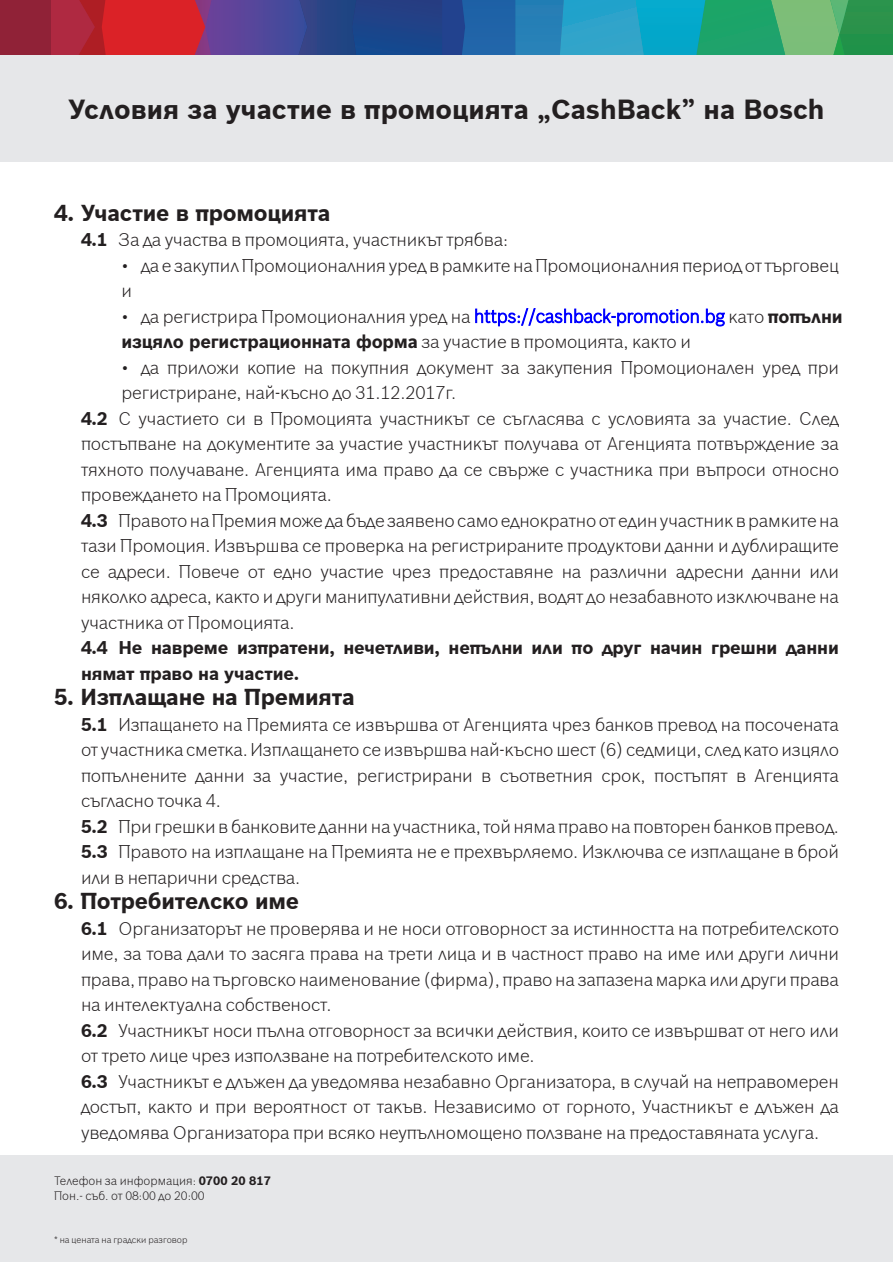
<style>
.page{position:relative;width:893px;height:1263px;background:#fff}
.page>*{position:absolute;margin:0;border:0;box-sizing:border-box;transform-origin:0 0}
.t1{font:700 27px "Bosch Sans";color:#231f20}
.t2{font:700 22.5px "Bosch Sans";letter-spacing:-.01em;color:#231f20}
.t3{font:300 18px/25.5px "Bosch Sans";letter-spacing:-.01em;color:#231f20}
.t4{font:700 18px/25.5px "Bosch Sans";letter-spacing:-.01em;color:#231f20}
.t5{font:300 12px "Bosch Sans Cyrillic";color:#231f20}
.t6{font:300 9px "Bosch Sans Cyrillic";color:#231f20}
.s1{font-weight:700}
.s2{color:#00f}
.s3{font-family:"Bosch Sans Cyrillic";font-weight:700}
</style>
<div class="page">
<div style="left:0;top:0;width:51px;height:81px;background:#902237"></div>
<svg style="left:51px;top:0;width:842px;height:55px;background:#4b6a81"></svg>
<div style="left:0;top:55px;width:893px;height:107px;background:#e6e7e9"></div>
<div style="left:0;top:1155px;width:893px;height:107px;background:#e6e7e9"></div>
<p class="t1" style="left:68px;top:92px;width:758px">Условия за участие в промоцията „CashBack” на Bosch</p>
<p class="t2" style="left:54px;top:198px;width:278px">4. Участие в промоцията</p>
<p class="t3" style="left:81px;top:227px;width:429px"><span class="s1">4.1</span> За да участва в промоцията, участникът трябва:</p>
<p class="t3" style="left:122px;top:252px;width:719px">• да е закупил Промоционалния уред в рамките на Промоционалния период от търговец и</p>
<p class="t3" style="left:122px;top:303px;width:723px">• да регистрира Промоционалния уред на <span class="s2">https://cashback-promotion.bg</span> като <span class="s3">попълни изцяло регистрационната форма</span> за участие в промоцията, както и</p>
<p class="t3" style="left:122px;top:354px;width:719px">• да приложи копие на покупния документ за закупения Промоционален уред при регистриране, най-късно до 31.12.2017г.</p>
<p class="t3" style="left:81px;top:405px;width:759px;text-align:justify"><span class="s1">4.2</span> С участието си в Промоцията участникът се съгласява с условията за участие. След постъпване на документите за участие участникът получава от Агенцията потвърждение за тяхното получаване. Агенцията има право да се свърже с участника при въпроси относно провеждането на Промоцията.</p>
<p class="t3" style="left:81px;top:507px;width:759px;text-align:justify"><span class="s1">4.3</span> ПравотонаПремияможедабъдезаявеносамоеднократноотединучастникврамкитена тази Промоция. Извършва се проверка на регистрираните продуктови данни и дублиращите се адреси. Повече от едно участие чрез предоставяне на различни адресни данни или няколко адреса, както и други манипулативни действия, водят до незабавното изключване на участника от Промоцията.</p>
<p class="t4" style="left:81px;top:635px;width:759px">4.4 Не навреме изпратени, нечетливи, непълни или по друг начин грешни данни нямат право на участие.</p>
<p class="t2" style="left:54px;top:683px;width:302px">5. Изплащане на Премията</p>
<p class="t3" style="left:81px;top:711px;width:759px;text-align:justify"><span class="s1">5.1</span> Изпащането на Премията се извършва от Агенцията чрез банков превод на посочената от участника сметка. Изплащането се извършва най-късно шест (6) седмици, след като изцяло попълнените данни за участие, регистрирани в съответния срок, постъпят в Агенцията съгласно точка 4.</p>
<p class="t3" style="left:81px;top:813px;width:759px"><span class="s1">5.2</span> При грешки в банковите данни на участника, той няма право на повторен банков превод.</p>
<p class="t3" style="left:81px;top:839px;width:759px"><span class="s1">5.3</span> Правото на изплащане на Премията не е прехвърляемо. Изключва се изплащане в брой или в непарични средства.</p>
<p class="t2" style="left:54px;top:887px;width:246px">6. Потребителско име</p>
<p class="t3" style="left:81px;top:915px;width:759px;text-align:justify"><span class="s1">6.1</span> Организаторът не проверява и не носи отговорност за истинността на потребителското име, за това дали то засяга права на трети лица и в частност право на име или други лични права, право на търговско наименование (фирма), право на запазена марка или други права на интелектуална собственост.</p>
<p class="t3" style="left:81px;top:1017px;width:759px"><span class="s1">6.2</span> Участникът носи пълна отговорност за всички действия, които се извършват от него или от трето лице чрез използване на потребителското име.</p>
<p class="t3" style="left:81px;top:1068px;width:759px;text-align:justify"><span class="s1">6.3</span> Участникът е длъжен да уведомява незабавно Организатора, в случай на неправомерен достъп, както и при вероятност от такъв. Независимо от горното, Участникът е длъжен да уведомява Организатора при всяко неупълномощено ползване на предоставяната услуга.</p>
<p class="t5" style="left:54px;top:1174px;width:218px">Телефон за информация: <span class="s1">0700 20 817</span></p>
<p class="t5" style="left:54px;top:1188px;width:152px">Пон.- съб. от 08:00 до 20:00</p>
<p class="t6" style="left:54px;top:1234px;width:135px">* на цената на градски разговор</p>
</div>
